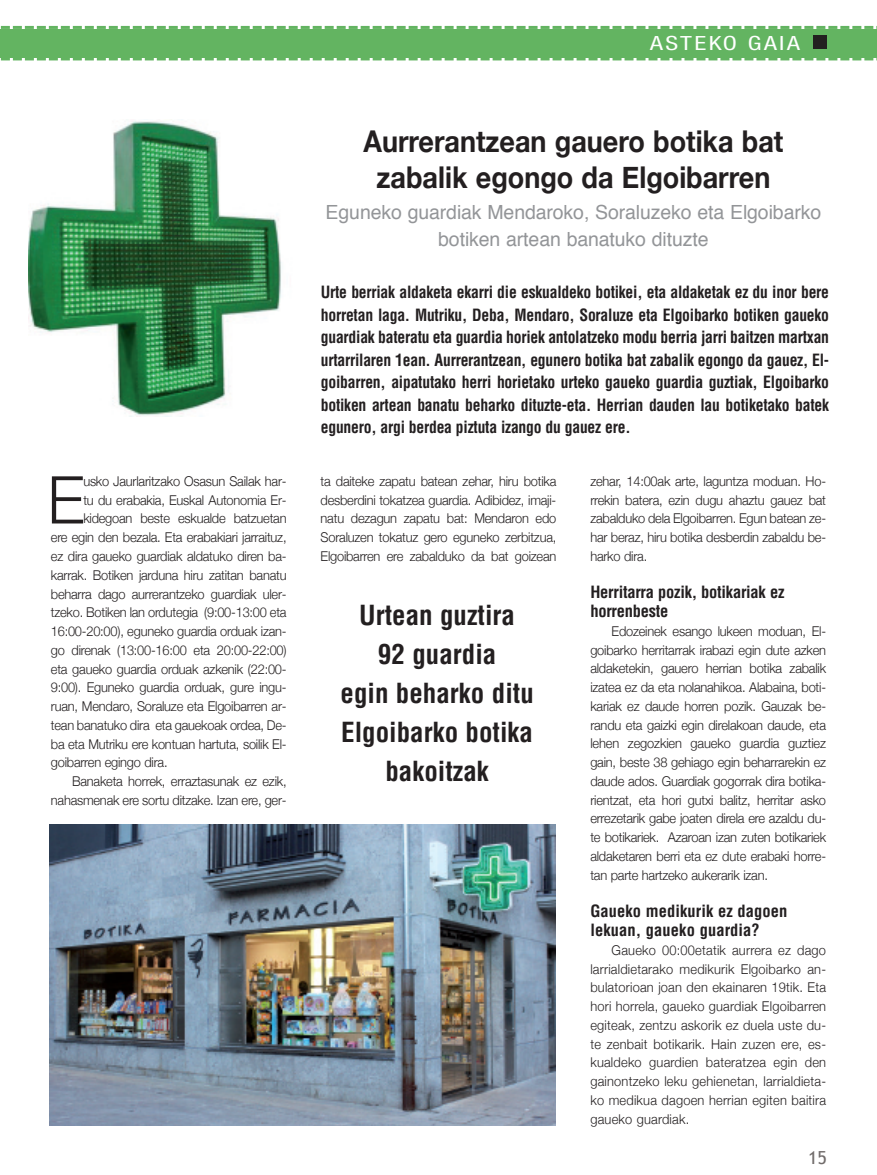
<style>
.page{position:relative;width:877px;height:1175px;background:#fff}
.page>*{position:absolute;margin:0;border:0;box-sizing:border-box;transform-origin:0 0}
.t1{font:300 66px "Helvetica Neue";color:#231f20;scale:.95 1}
.t2{font:700 30px/36px "Helvetica Neue";color:#231f20;text-align:center;scale:.9 1}
.t3{font:700 condensed 27px/39px "Helvetica";color:#231f20;text-align:center}
.t4{font:21px "NH57";letter-spacing:.09em;color:#fff;scale:1.3 1}
.t5{font:19.5px/27px "Helvetica";letter-spacing:-.005em;color:#939598;text-align:center}
.t6{font:18px "Trebuchet MS";color:#716c6b}
.t7{font:700 condensed 16.5px/22.5px "Helvetica";letter-spacing:-.015em;color:#231f20;text-align:justify;scale:.95 1}
.t8{font:700 condensed 16.5px/18.8px "Helvetica";letter-spacing:.005em;color:#231f20}
.t9{font:700 condensed 16.5px/18.8px "Helvetica";letter-spacing:-.015em;color:#231f20}
.t10{font:300 13.5px/18.8px "Helvetica Neue";letter-spacing:-.015em;color:#231f20;text-align:justify;scale:.95 1}
</style>
<div class="page">
<div style="left:0;top:29px;width:877px;height:28px;background:#63b461"></div>
<svg style="left:0;top:57px;width:877px;height:4px;background:#8fc98e"></svg>
<svg style="left:0;top:25px;width:877px;height:4px"></svg>
<div style="left:813px;top:36px;width:13px;height:13px;background:#231f20"></div>
<img style="left:49px;top:824px;width:506px;height:301px">
<img style="left:29px;top:121px;width:252px;height:296px">
<h1 class="t1" style="left:47px;top:459px;width:41px">E</h1>
<p class="t10" style="left:83px;top:471px;width:215px">usko Jaurlaritzako Osasun Sailak har-</p>
<p class="t10" style="left:83px;top:490px;width:215px">tu du erabakia, Euskal Autonomia Er-</p>
<p class="t10" style="left:83px;top:509px;width:215px">kidegoan beste eskualde batzuetan</p>
<p class="t10" style="left:51px;top:528px;width:250px">ere egin den bezala. Eta erabakiari jarraituz,</p>
<p class="t10" style="left:51px;top:546px;width:250px">ez dira gaueko guardiak aldatuko diren ba-</p>
<p class="t10" style="left:51px;top:565px;width:250px">karrak. Botiken jarduna hiru zatitan banatu</p>
<p class="t10" style="left:51px;top:584px;width:250px">beharra dago aurrerantzeko guardiak uler-</p>
<p class="t10" style="left:51px;top:603px;width:250px">tzeko. Botiken lan ordutegia (9:00-13:00 eta</p>
<p class="t10" style="left:51px;top:621px;width:250px">16:00-20:00), eguneko guardia orduak izan-</p>
<p class="t10" style="left:51px;top:640px;width:250px">go direnak (13:00-16:00 eta 20:00-22:00)</p>
<p class="t10" style="left:51px;top:659px;width:250px">eta gaueko guardia orduak azkenik (22:00-</p>
<p class="t10" style="left:51px;top:678px;width:250px">9:00). Eguneko guardia orduak, gure ingu-</p>
<p class="t10" style="left:51px;top:696px;width:250px">ruan, Mendaro, Soraluze eta Elgoibarren ar-</p>
<p class="t10" style="left:51px;top:715px;width:250px">tean banatuko dira eta gauekoak ordea, De-</p>
<p class="t10" style="left:51px;top:734px;width:250px">ba eta Mutriku ere kontuan hartuta, soilik El-</p>
<p class="t10" style="left:51px;top:753px;width:124px">goibarren egingo dira.</p>
<p class="t10" style="left:72px;top:771px;width:227px">Banaketa horrek, erraztasunak ez ezik,</p>
<p class="t10" style="left:51px;top:790px;width:250px">nahasmenak ere sortu ditzake. Izan ere, ger-</p>
<h3 class="t4" style="left:650px;top:36px;width:117px">ASTEKO GAIA</h3>
<h2 class="t2" style="left:363px;top:123px;width:468px">Aurrerantzean gauero botika bat zabalik egongo da Elgoibarren</h2>
<h3 class="t5" style="left:326px;top:200px;width:497px">Eguneko guardiak Mendaroko, Soraluzeko eta Elgoibarko botiken artean banatuko dituzte</h3>
<p class="t7" style="left:321px;top:281px;width:536px">Urte berriak aldaketa ekarri die eskualdeko botikei, eta aldaketak ez du inor bere horretan laga. Mutriku, Deba, Mendaro, Soraluze eta Elgoibarko botiken gaueko guardiak bateratu eta guardia horiek antolatzeko modu berria jarri baitzen martxan urtarrilaren 1ean. Aurrerantzean, egunero botika bat zabalik egongo da gauez, El&shy;goibarren, aipatutako herri horietako urteko gaueko guardia guztiak, Elgoibarko botiken artean banatu beharko dituzte-eta. Herrian dauden lau botiketako batek egunero, argi berdea piztuta izango du gauez ere.</p>
<p class="t10" style="left:321px;top:471px;width:250px">ta daiteke zapatu batean zehar, hiru botika desberdini tokatzea guardia. Adibidez, imaji&shy;natu dezagun zapatu bat: Mendaron edo Soraluzen tokatuz gero eguneko zerbitzua, Elgoibarren ere zabalduko da bat goizean</p>
<p class="t10" style="left:590px;top:471px;width:250px">zehar, 14:00ak arte, laguntza moduan. Ho&shy;rrekin batera, ezin dugu ahaztu gauez bat zabalduko dela Elgoibarren. Egun batean ze&shy;har beraz, hiru botika desberdin zabaldu be&shy;harko dira.</p>
<p class="t9" style="left:590px;top:583px;width:196px">Herritarra pozik, botikariak ez horrenbeste</p>
<p class="t10" style="left:590px;top:621px;width:250px;text-indent:21px">Edozeinek esango lukeen moduan, El&shy;goibarko herritarrak irabazi egin dute azken aldaketekin, gauero herrian botika zabalik izatea ez da eta nolanahikoa. Alabaina, boti&shy;kariak ez daude horren pozik. Gauzak be&shy;randu eta gaizki egin direlakoan daude, eta lehen zegozkien gaueko guardia guztiez gain, beste 38 gehiago egin beharrarekin ez daude ados. Guardiak gogorrak dira botika&shy;rientzat, eta hori gutxi balitz, herritar asko errezetarik gabe joaten direla ere azaldu du&shy;te botikariek. Azaroan izan zuten botikariek aldaketaren berri eta ez dute erabaki horre&shy;tan parte hartzeko aukerarik izan.</p>
<p class="t8" style="left:590px;top:902px;width:199px">Gaueko medikurik ez dagoen lekuan, gaueko guardia?</p>
<p class="t10" style="left:590px;top:940px;width:250px;text-indent:21px">Gaueko 00:00etatik aurrera ez dago larrialdietarako medikurik Elgoibarko an&shy;bulatorioan joan den ekainaren 19tik. Eta hori horrela, gaueko guardiak Elgoibarren egiteak, zentzu askorik ez duela uste du&shy;te zenbait botikarik. Hain zuzen ere, es&shy;kualdeko guardien bateratzea egin den gainontzeko leku gehienetan, larrialdieta&shy;ko medikua dagoen herrian egiten baitira gaueko guardiak.</p>
<h3 class="t3" style="left:340px;top:596px;width:195px">Urtean guztira<br>92 guardia<br>egin beharko ditu<br>Elgoibarko botika bakoitzak</h3>
<h3 class="t6" style="left:808px;top:1147px;width:20px">15</h3>
</div>
